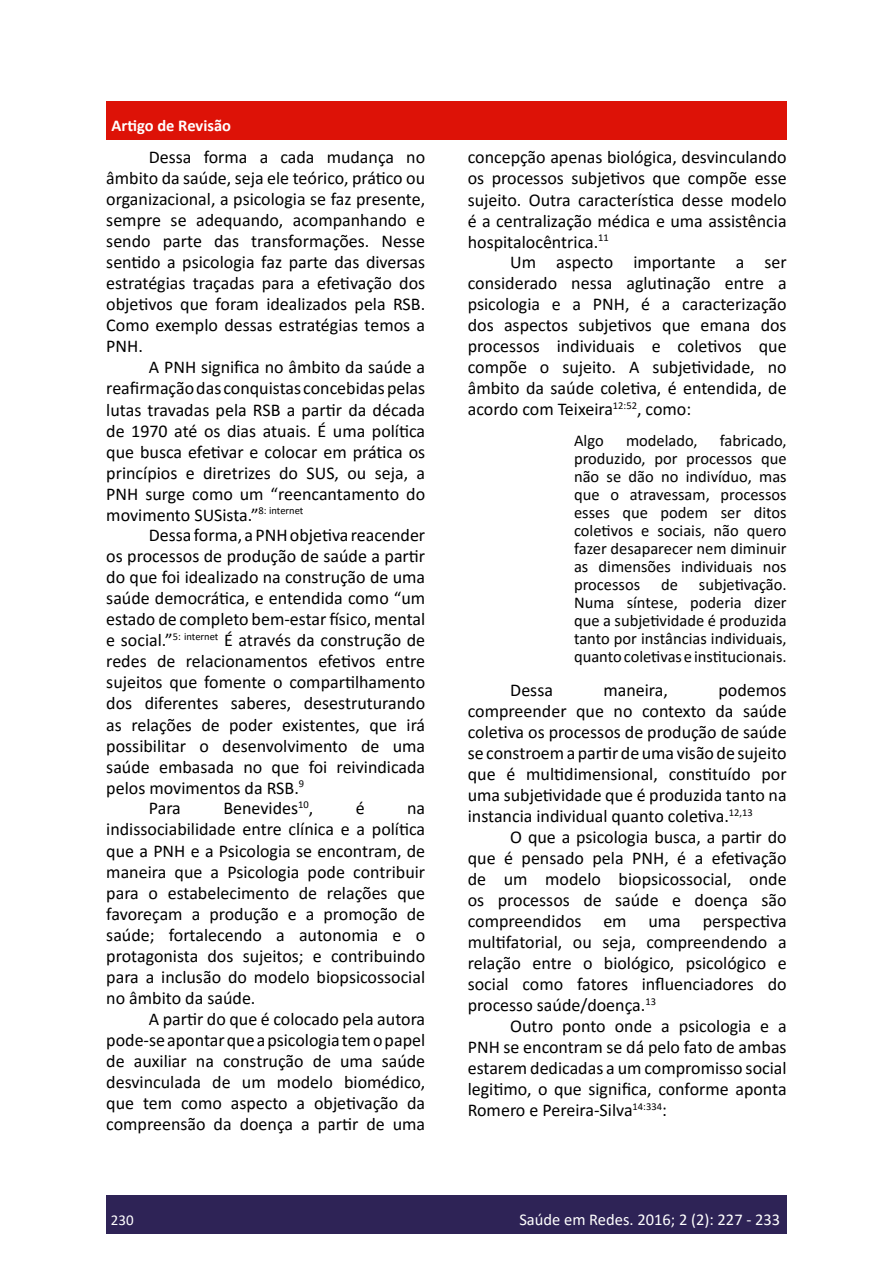
<style>
.page{position:relative;width:893px;height:1263px;background:#fff}
.page>*{position:absolute;margin:0;border:0;box-sizing:border-box;transform-origin:0 0}
.t1{font:18px/21px "Calibri";color:#000;text-align:justify}
.t2{font:16.5px/18px "Calibri";color:#000;text-align:justify}
.t3{font:16.5px "Calibri";color:#fff}
.t4{font:700 16.5px "Calibri";color:#fff}
.t5{font:15px "Calibri";color:#fff}
</style>
<div class="page">
<div style="left:106px;top:1195px;width:681px;height:38px;background:#2e2356"></div>
<div style="left:106px;top:101px;width:681px;height:38px;background:#dd1207"></div>
<p class="t4" style="left:112px;top:113px;width:121px">Artigo de Revisão</p>
<p class="t1" style="left:106px;top:146px;width:320px;text-indent:43px">Dessa forma a cada mudança no âmbito da saúde, seja ele teórico, prático ou organizacional, a psicologia se faz presente, sempre se adequando, acompanhando e sendo parte das transformações. Nesse sentido a psicologia faz parte das diversas estratégias traçadas para a efetivação dos objetivos que foram idealizados pela RSB.<br>Como exemplo dessas estratégias temos a PNH.</p>
<p class="t1" style="left:106px;top:356px;width:320px;text-indent:43px">A PNH significa no âmbito da saúde a reafirmação das conquistas concebidas pelas lutas travadas pela RSB a partir da década de 1970 até os dias atuais. É uma política que busca efetivar e colocar em prática os princípios e diretrizes do SUS, ou seja, a PNH surge como um “reencantamento do movimento SUSista.”<sup>8:</sup> <sup>internet</sup></p>
<p class="t1" style="left:149px;top:524px;width:278px">Dessa forma, a PNH objetiva reacender</p>
<p class="t1" style="left:106px;top:545px;width:320px">os processos de produção de saúde a partir</p>
<p class="t1" style="left:106px;top:566px;width:320px">do que foi idealizado na construção de uma</p>
<p class="t1" style="left:106px;top:587px;width:320px">saúde democrática, e entendida como “um</p>
<p class="t1" style="left:106px;top:608px;width:320px">estado de completo bem-estar físico, mental</p>
<p class="t1" style="left:106px;top:629px;width:320px">e social.”<sup>5:</sup> <sup>internet</sup> É através da construção de</p>
<p class="t1" style="left:106px;top:650px;width:320px">redes de relacionamentos efetivos entre</p>
<p class="t1" style="left:106px;top:671px;width:320px">sujeitos que fomente o compartilhamento</p>
<p class="t1" style="left:106px;top:692px;width:320px">dos diferentes saberes, desestruturando</p>
<p class="t1" style="left:106px;top:713px;width:320px">as relações de poder existentes, que irá</p>
<p class="t1" style="left:106px;top:734px;width:320px">possibilitar o desenvolvimento de uma</p>
<p class="t1" style="left:106px;top:755px;width:320px">saúde embasada no que foi reivindicada</p>
<p class="t1" style="left:106px;top:776px;width:199px">pelos movimentos da RSB.<sup>9</sup></p>
<p class="t1" style="left:149px;top:797px;width:34px">Para</p>
<p class="t1" style="left:223px;top:797px;width:91px">Benevides<sup>10</sup>,</p>
<p class="t1" style="left:356px;top:797px;width:10px">é</p>
<p class="t1" style="left:106px;top:797px;width:320px;text-indent:301px">na indissociabilidade entre clínica e a política que a PNH e a Psicologia se encontram, de maneira que a Psicologia pode contribuir para o estabelecimento de relações que favoreçam a produção e a promoção de saúde; fortalecendo a autonomia e o protagonista dos sujeitos; e contribuindo para a inclusão do modelo biopsicossocial no âmbito da saúde.</p>
<p class="t1" style="left:106px;top:1007px;width:320px;text-indent:43px">A partir do que é colocado pela autora pode-se apontar que a psicologia tem o papel de auxiliar na construção de uma saúde desvinculada de um modelo biomédico, que tem como aspecto a objetivação da compreensão da doença a partir de uma</p>
<p class="t1" style="left:468px;top:146px;width:320px">concepção apenas biológica, desvinculando os processos subjetivos que compõe esse sujeito. Outra característica desse modelo é a centralização médica e uma assistência hospitalocêntrica.<sup>11</sup></p>
<p class="t1" style="left:468px;top:251px;width:320px;text-indent:43px">Um aspecto importante a ser considerado nessa aglutinação entre a psicologia e a PNH, é a caracterização dos aspectos subjetivos que emana dos processos individuais e coletivos que compõe o sujeito. A subjetividade, no âmbito da saúde coletiva, é entendida, de acordo com Teixeira<sup>12:52</sup>, como:</p>
<p class="t2" style="left:574px;top:431px;width:31px">Algo</p>
<p class="t2" style="left:626px;top:431px;width:73px">modelado,</p>
<p class="t2" style="left:574px;top:431px;width:214px;text-indent:146px">fabricado, produzido, por processos que não se dão no indivíduo, mas que o atravessam, processos esses que podem ser ditos coletivos e sociais, não quero fazer desaparecer nem diminuir as dimensões individuais nos processos</p>
<p class="t2" style="left:574px;top:575px;width:214px;text-indent:125px">subjetivação.<br>Numa síntese, poderia dizer que a subjetividade é produzida tanto por instâncias individuais, quanto coletivas e institucionais.</p>
<p class="t2" style="left:661px;top:575px;width:18px">de</p>
<p class="t1" style="left:468px;top:679px;width:320px;text-indent:251px">podemos compreender que no contexto da saúde coletiva os processos de produção de saúde se constroem a partir de uma visão de sujeito que é multidimensional, constituído por uma subjetividade que é produzida tanto na instancia individual quanto coletiva.<sup>12,13</sup></p>
<p class="t1" style="left:468px;top:826px;width:320px;text-indent:43px">O que a psicologia busca, a partir do que é pensado pela PNH, é a efetivação de um modelo biopsicossocial, onde os processos de saúde e doença são compreendidos em uma perspectiva multifatorial, ou seja, compreendendo a relação entre o biológico, psicológico e social como fatores influenciadores do processo saúde/doença.<sup>13</sup></p>
<p class="t1" style="left:468px;top:1015px;width:320px;text-indent:43px">Outro ponto onde a psicologia e a PNH se encontram se dá pelo fato de ambas estarem dedicadas a um compromisso social legitimo, o que significa, conforme aponta Romero e Pereira-Silva<sup>14:334</sup>:</p>
<p class="t1" style="left:510px;top:679px;width:44px">Dessa</p>
<p class="t1" style="left:603px;top:679px;width:66px">maneira,</p>
<p class="t5" style="left:111px;top:1209px;width:24px">230</p>
<p class="t3" style="left:519px;top:1208px;width:262px">Saúde em Redes. 2016; 2 (2): 227 - 233</p>
</div>
